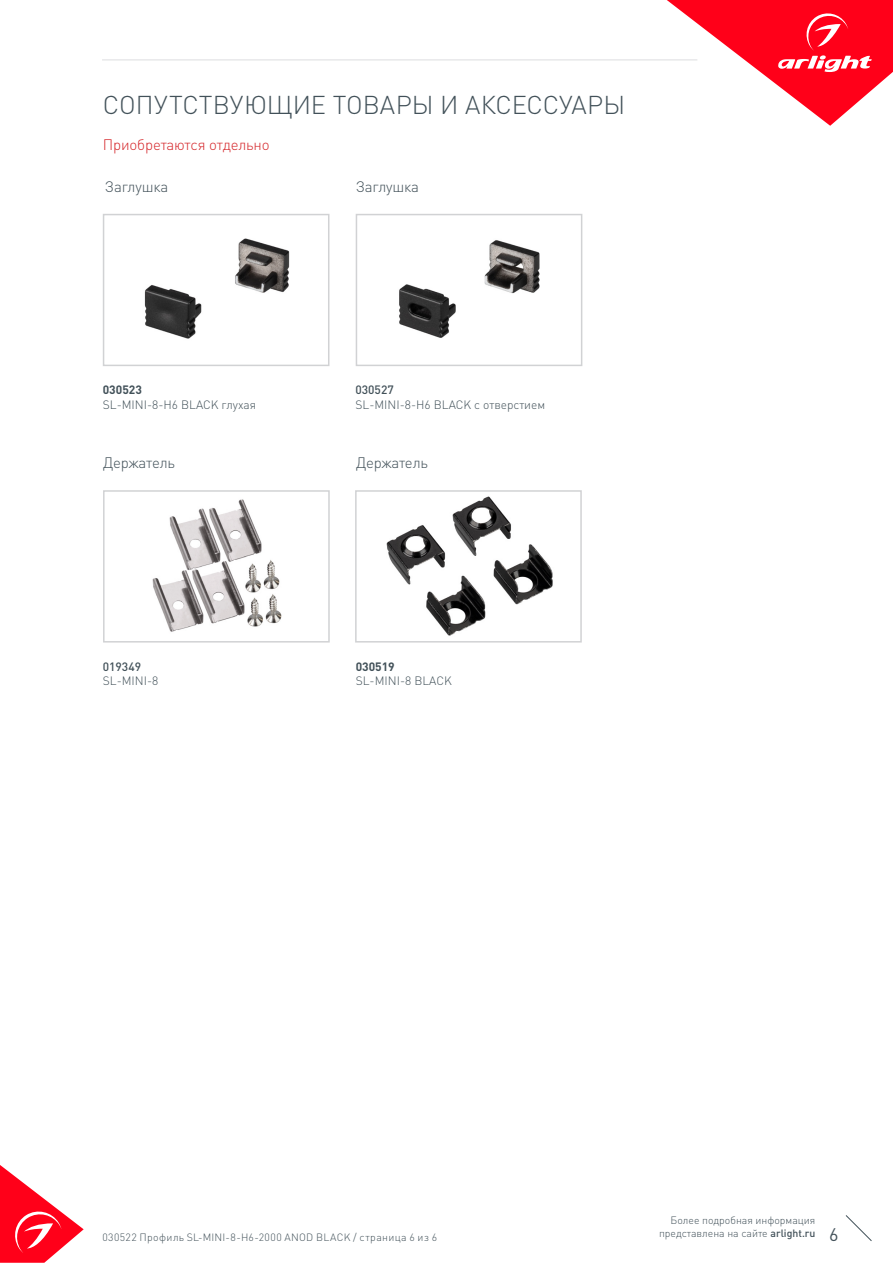
<style>
.page{position:relative;width:893px;height:1263px;background:#fff}
.page>*{position:absolute;margin:0;border:0;box-sizing:border-box;transform-origin:0 0}
.t1{font:300 25.5px "DIN Pro";color:#425159}
.t2{font:18px "DIN Pro";color:#425159}
.t3{font:300 15px "DIN Pro";letter-spacing:-.01em;color:#425159}
.t4{font:300 15px "DIN Pro";letter-spacing:-.01em;color:#d5262a}
.t5{font:300 12px "DIN Pro";color:#425159}
.t6{font:700 12px "DIN Pro";color:#425159}
.t7{font:500 12px "DIN Pro";color:#425159}
.t8{font:300 10.5px "DIN Pro";color:#425159}
.t9{font:300 10.5px "DIN Pro";letter-spacing:.035em;color:#425159}
.s1{font-weight:500}
</style>
<div class="page">
<svg style="left:0;top:1165px;width:84px;height:98px"></svg>
<svg style="left:845px;top:1215px;width:27px;height:26px"></svg>
<svg style="left:667px;top:0;width:226px;height:126px"></svg>
<hr style="left:102px;top:60px;width:595px;height:1px;background:#dcdddf">
<img style="left:399px;top:240px;width:141px;height:98px">
<div style="left:356px;top:214px;width:226px;height:152px;border:2px solid #d1d2d4"></div>
<img style="left:144px;top:238px;width:146px;height:101px">
<div style="left:103px;top:214px;width:226px;height:152px;border:2px solid #d1d2d4"></div>
<img style="left:152px;top:499px;width:130px;height:133px">
<div style="left:103px;top:490px;width:227px;height:152px;border:2px solid #d1d2d4"></div>
<img style="left:386px;top:496px;width:167px;height:140px">
<div style="left:355px;top:490px;width:227px;height:152px;border:2px solid #d1d2d4"></div>
<p class="t1" style="left:103px;top:87px;width:524px">СОПУТСТВУЮЩИЕ ТОВАРЫ И АКСЕССУАРЫ</p>
<p class="t4" style="left:103px;top:134px;width:168px">Приобретаются отдельно</p>
<p class="t3" style="left:105px;top:176px;width:65px">Заглушка</p>
<p class="t6" style="left:103px;top:382px;width:41px">030523</p>
<p class="t5" style="left:103px;top:396px;width:155px">SL-MINI-8-H6 BLACK глухая</p>
<p class="t3" style="left:356px;top:176px;width:65px">Заглушка</p>
<p class="t7" style="left:355px;top:382px;width:40px">030527</p>
<p class="t5" style="left:355px;top:396px;width:191px">SL-MINI-8-H6 BLACK с отверстием</p>
<p class="t3" style="left:103px;top:453px;width:73px">Держатель</p>
<p class="t3" style="left:356px;top:453px;width:73px">Держатель</p>
<p class="t7" style="left:103px;top:658px;width:40px">019349</p>
<p class="t5" style="left:103px;top:672px;width:57px">SL-MINI-8</p>
<p class="t6" style="left:356px;top:658px;width:41px">030519</p>
<p class="t5" style="left:356px;top:672px;width:98px">SL-MINI-8 BLACK</p>
<p class="t8" style="left:671px;top:1213px;width:146px">Более подробная информация</p>
<p class="t8" style="left:659px;top:1226px;width:158px">представлена на сайте <span class="s1">arlight.ru</span></p>
<p class="t9" style="left:102px;top:1230px;width:336px">030522 Профиль SL-MINI-8-H6-2000 ANOD BLACK / страница 6 из 6</p>
<h2 class="t2" style="left:829px;top:1222px;width:11px">6</h2>
</div>
